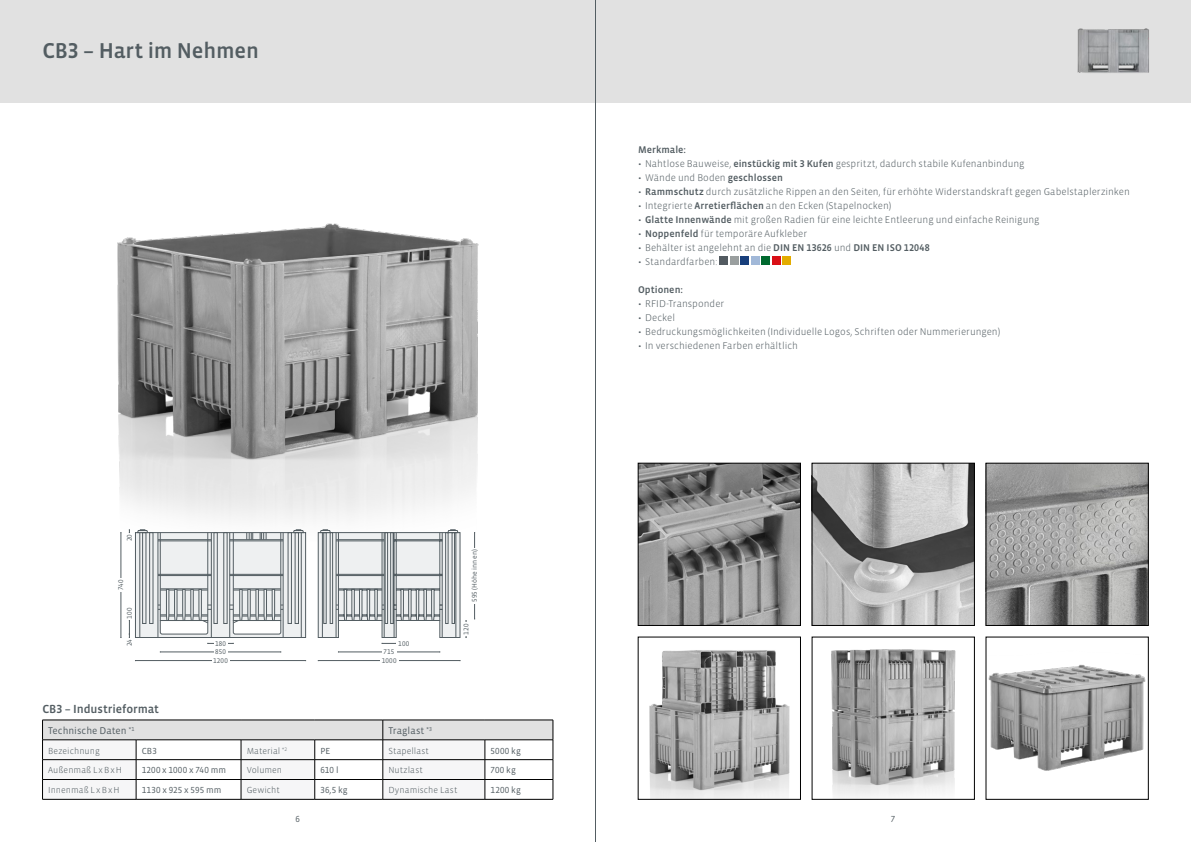
<style>
.page{position:relative;width:1191px;height:842px;background:#fff}
.page>*{position:absolute;margin:0;border:0;box-sizing:border-box;transform-origin:0 0}
.t1{font:500 22px "Vista Sans OT";letter-spacing:-.01em;color:#535d62}
.t2{font:500 12px "Vista Sans OT";letter-spacing:-.005em;color:#535d62}
.t3{font:300 10px "Vista Sans OT";color:#535d62}
.t4{font:10px "Vista Sans OT";color:#535d62}
.t5{font:500 10px "Vista Sans OT";letter-spacing:.005em;color:#535d62}
.t6{font:300 9px "Vista Sans OT";letter-spacing:.005em;color:#535d62}
.t7{font:9px "Vista Sans OT";letter-spacing:.025em;color:#535d62}
.t8{font:7px "Vista Sans OT";letter-spacing:.025em;color:#535d62}
.s1{font-weight:500}
</style>
<div class="page">
<div style="left:0;top:0;width:595px;height:102px;background:#e1e1e1"></div>
<div style="left:595px;top:0;width:596px;height:102px;background:#e1e1e1"></div>
<img style="left:640px;top:465px;width:158px;height:159px">
<div style="left:638px;top:463px;width:162px;height:163px;border:1px solid #000"></div>
<img style="left:988px;top:465px;width:158px;height:159px">
<div style="left:986px;top:463px;width:162px;height:163px;border:1px solid #000"></div>
<img style="left:649px;top:650px;width:141px;height:147px">
<img style="left:988px;top:664px;width:158px;height:107px">
<img style="left:1078px;top:28px;width:71px;height:45px">
<img style="left:117px;top:223px;width:362px;height:344px">
<img style="left:831px;top:649px;width:125px;height:148px">
<img style="left:814px;top:465px;width:158px;height:159px">
<div style="left:812px;top:463px;width:162px;height:163px;border:1px solid #000"></div>
<hr style="left:135px;top:660px;width:170px;height:1px;background:#535d62">
<hr style="left:160px;top:652px;width:121px;height:1px;background:#535d62">
<svg style="left:129px;top:529px;width:177px;height:115px"></svg>
<hr style="left:121px;top:533px;width:1px;height:104px;background:#535d62">
<hr style="left:318px;top:660px;width:142px;height:1px;background:#535d62">
<hr style="left:338px;top:652px;width:102px;height:1px;background:#535d62">
<svg style="left:317px;top:529px;width:150px;height:115px"></svg>
<div style="left:212px;top:657px;width:17px;height:7px;background:#fff"></div>
<div style="left:214px;top:648px;width:13px;height:8px;background:#fff"></div>
<div style="left:214px;top:640px;width:13px;height:7px;background:#fff"></div>
<div style="left:126px;top:638px;width:7px;height:10px;background:#fff"></div>
<div style="left:126px;top:606px;width:7px;height:14px;background:#fff"></div>
<div style="left:117px;top:578px;width:7px;height:14px;background:#fff"></div>
<div style="left:380px;top:657px;width:18px;height:7px;background:#fff"></div>
<div style="left:381px;top:648px;width:15px;height:8px;background:#fff"></div>
<div style="left:396px;top:640px;width:15px;height:7px;background:#fff"></div>
<div style="left:462px;top:622px;width:7px;height:14px;background:#fff"></div>
<hr style="left:474px;top:533px;width:1px;height:86px;background:#535d62">
<svg style="left:42px;top:720px;width:512px;height:79px"></svg>
<hr style="left:42px;top:799px;width:94px;height:1px;background:#000">
<hr style="left:136px;top:799px;width:105px;height:1px;background:#000">
<hr style="left:241px;top:799px;width:74px;height:1px;background:#000">
<hr style="left:315px;top:799px;width:68px;height:1px;background:#000">
<hr style="left:383px;top:799px;width:102px;height:1px;background:#000">
<hr style="left:485px;top:799px;width:68px;height:1px;background:#000">
<div style="left:719px;top:257px;width:9px;height:8px;background:#535b61"></div>
<div style="left:730px;top:257px;width:8px;height:8px;background:#9a9f9f"></div>
<div style="left:740px;top:257px;width:9px;height:8px;background:#183f7c"></div>
<div style="left:751px;top:257px;width:8px;height:8px;background:#a1b8d8"></div>
<div style="left:761px;top:257px;width:9px;height:8px;background:#00692f"></div>
<div style="left:772px;top:257px;width:8px;height:8px;background:#d90f16"></div>
<div style="left:782px;top:257px;width:9px;height:8px;background:#e3ac00"></div>
<div style="left:471px;top:548px;width:7px;height:55px;background:#fff"></div>
<hr style="left:595px;top:0;width:1px;height:842px;background:#535d62">
<p class="t1" style="left:43px;top:39px;width:218px">CB3 – Hart im Nehmen</p>
<p class="t8" style="left:126px;top:541px;width:9px;rotate:-90deg">20</p>
<p class="t8" style="left:117px;top:590px;width:12px;rotate:-90deg">740</p>
<p class="t8" style="left:126px;top:619px;width:13px;rotate:-90deg">100</p>
<p class="t8" style="left:126px;top:646px;width:9px;rotate:-90deg">24</p>
<p class="t8" style="left:215px;top:640px;width:13px">180</p>
<p class="t8" style="left:215px;top:648px;width:12px">850</p>
<p class="t2" style="left:43px;top:702px;width:118px">CB3 – Industrieformat</p>
<p class="t8" style="left:213px;top:657px;width:16px">1200</p>
<p class="t8" style="left:398px;top:640px;width:13px">100</p>
<p class="t8" style="left:383px;top:648px;width:12px">715</p>
<p class="t8" style="left:382px;top:657px;width:16px">1000</p>
<p class="t8" style="left:471px;top:602px;width:54px;rotate:-90deg">595 (Höhe innen)</p>
<p class="t8" style="left:462px;top:634px;width:12px;rotate:-90deg">120</p>
<p class="t4" style="left:48px;top:726px;width:88px">Technische Daten <sup>*1</sup></p>
<p class="t4" style="left:388px;top:726px;width:45px">Traglast <sup>*3</sup></p>
<p class="t6" style="left:48px;top:746px;width:53px">Bezeichnung</p>
<p class="t7" style="left:142px;top:746px;width:17px">CB3</p>
<p class="t6" style="left:247px;top:746px;width:42px">Material <sup>*2</sup></p>
<p class="t7" style="left:320px;top:746px;width:12px">PE</p>
<p class="t6" style="left:388px;top:746px;width:42px">Stapellast</p>
<p class="t7" style="left:490px;top:746px;width:32px">5000 kg</p>
<p class="t6" style="left:48px;top:766px;width:75px">Außenmaß LxBxH</p>
<p class="t7" style="left:142px;top:766px;width:86px">1200 x 1000 x 740 mm</p>
<p class="t6" style="left:247px;top:766px;width:37px">Volumen</p>
<p class="t7" style="left:320px;top:766px;width:20px">610 l</p>
<p class="t6" style="left:388px;top:766px;width:36px">Nutzlast</p>
<p class="t7" style="left:490px;top:766px;width:27px">700 kg</p>
<p class="t6" style="left:48px;top:785px;width:73px">Innenmaß L xBxH</p>
<p class="t7" style="left:142px;top:785px;width:81px">1130 x 925 x 595 mm</p>
<p class="t6" style="left:247px;top:785px;width:35px">Gewicht</p>
<p class="t7" style="left:320px;top:785px;width:29px">36,5 kg</p>
<p class="t6" style="left:388px;top:785px;width:70px">Dynamische Last</p>
<p class="t7" style="left:490px;top:785px;width:32px">1200 kg</p>
<p class="t5" style="left:638px;top:145px;width:50px">Merkmale:</p>
<p class="t3" style="left:638px;top:159px;width:388px">• Nahtlose Bauweise, <span class="s1">einstückig mit 3 Kufen</span> gespritzt, dadurch stabile Kufenanbindung</p>
<p class="t3" style="left:638px;top:173px;width:146px">• Wände und Boden <span class="s1">geschlossen</span></p>
<p class="t3" style="left:638px;top:187px;width:493px">• <span class="s1">Rammschutz</span> durch zusätzliche Rippen an den Seiten, für erhöhte Widerstandskraft gegen Gabelstaplerzinken</p>
<p class="t3" style="left:638px;top:201px;width:255px">• Integrierte <span class="s1">Arretierflächen</span> an den Ecken (Stapelnocken)</p>
<p class="t3" style="left:638px;top:215px;width:403px">• <span class="s1">Glatte Innenwände</span> mit großen Radien für eine leichte Entleerung und einfache Reinigung</p>
<p class="t3" style="left:638px;top:229px;width:171px">• <span class="s1">Noppenfeld</span> für temporäre Aufkleber</p>
<p class="t3" style="left:638px;top:243px;width:293px">• Behälter ist angelehnt an die <span class="s1">DIN EN 13626</span> und <span class="s1">DIN EN ISO 12048</span></p>
<p class="t3" style="left:638px;top:257px;width:81px">• Standardfarben:</p>
<p class="t5" style="left:638px;top:285px;width:46px">Optionen:</p>
<p class="t3" style="left:638px;top:299px;width:88px">• RFID-Transponder</p>
<p class="t3" style="left:638px;top:313px;width:39px">• Deckel</p>
<p class="t3" style="left:638px;top:327px;width:363px">• Bedruckungsmöglichkeiten (Individuelle Logos, Schriften oder Nummerierungen)</p>
<p class="t3" style="left:638px;top:341px;width:161px">• In verschiedenen Farben erhältlich</p>
<p class="t7" style="left:295px;top:814px;width:6px">6</p>
<p class="t7" style="left:891px;top:814px;width:6px">7</p>
</div>
